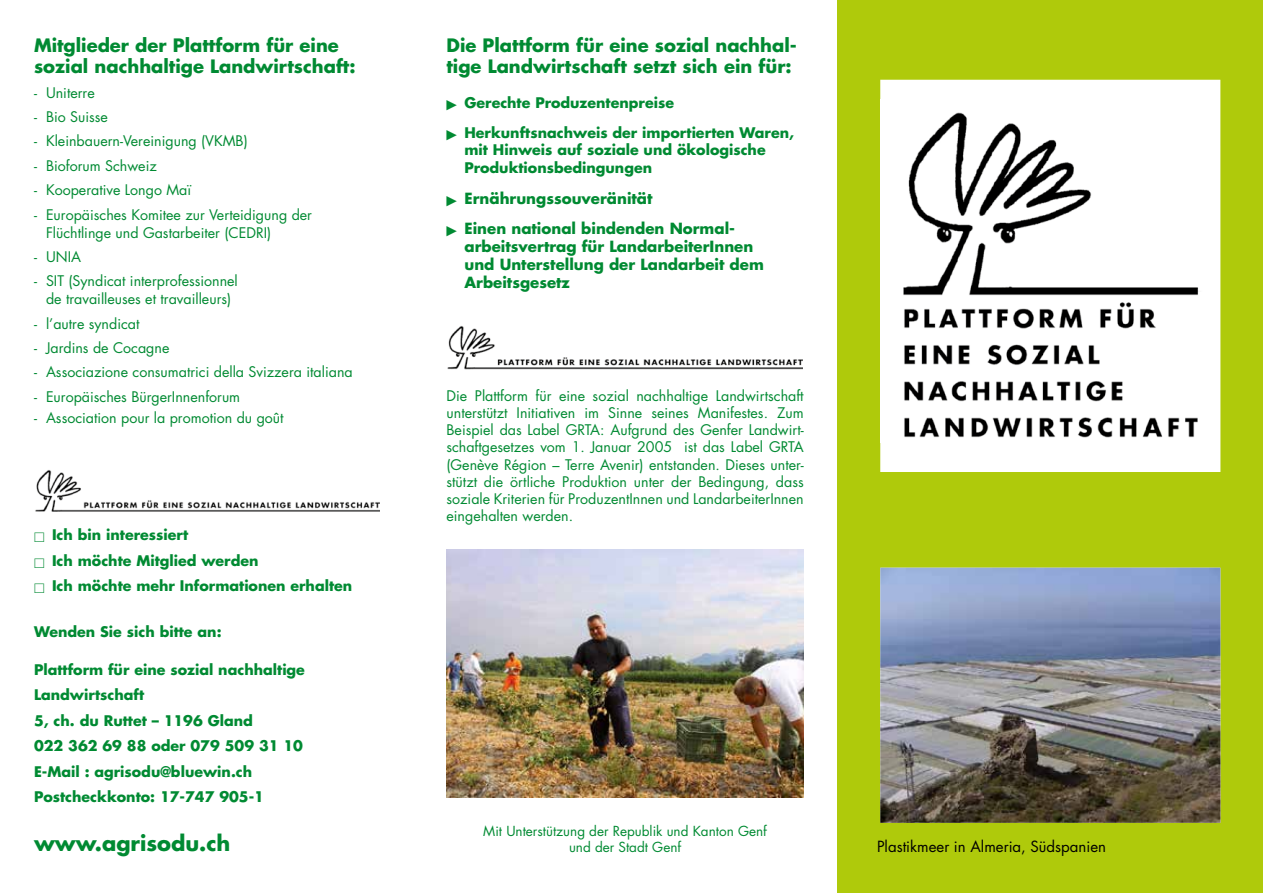
<style>
.page{position:relative;width:1263px;height:893px;background:#fff}
.page>*{position:absolute;margin:0;border:0;box-sizing:border-box;transform-origin:0 0}
.t1{font:700 21px "Futura";color:#008a32}
.t2{font:700 18px/21.6px "Futura";color:#008a32}
.t3{font:700 15px/18px "Futura";color:#008a32}
.t4{font:15px "Futura";color:#000}
.t5{font:14.25px/17.1px "Futura";color:#008a32;text-align:justify}
.t6{font:700 14.25px/25.5px "Futura";color:#008a32}
.t7{font:13.5px/16.2px "Futura";color:#008a32;text-align:center}
.s1{font-family:"Universal Newswith Comm Pi";font-weight:400;font-size:10.5px}
</style>
<div class="page">
<div style="left:838px;top:0;width:425px;height:893px;background:#afca0b"></div>
<div style="left:880px;top:80px;width:340px;height:392px;background:#fff"></div>
<img style="left:903px;top:112px;width:296px;height:326px">
<img style="left:880px;top:568px;width:340px;height:255px">
<img style="left:447px;top:326px;width:355px;height:44px">
<img style="left:446px;top:549px;width:358px;height:248px">
<img style="left:35px;top:470px;width:344px;height:42px">
<p class="t2" style="left:34px;top:34px;width:323px">Mitglieder der Plattform für eine sozial nachhaltige Landwirtschaft:</p>
<p class="t5" style="left:34px;top:84px;width:62px">- Uniterre</p>
<p class="t5" style="left:34px;top:108px;width:75px">- Bio Suisse</p>
<p class="t5" style="left:34px;top:132px;width:215px">- Kleinbauern-Vereinigung (VKMB)</p>
<p class="t5" style="left:34px;top:157px;width:124px">- Bioforum Schweiz</p>
<p class="t5" style="left:34px;top:181px;width:159px">- Kooperative Longo Maï</p>
<p class="t5" style="left:46px;top:205px;width:268px;line-height:18px;text-indent:-12px">- Europäisches Komitee zur Verteidigung der<br>Flüchtlinge und Gastarbeiter (CEDRI)</p>
<p class="t5" style="left:34px;top:248px;width:49px">- UNIA</p>
<p class="t5" style="left:34px;top:272px;width:205px;line-height:18px;text-align:center">- SIT (Syndicat interprofessionnel de travailleuses et travailleurs)</p>
<p class="t5" style="left:34px;top:315px;width:107px">- l’autre syndicat</p>
<p class="t5" style="left:34px;top:339px;width:137px">- Jardins de Cocagne</p>
<p class="t5" style="left:34px;top:363px;width:320px">- Associazione consumatrici della Svizzera italiana</p>
<p class="t5" style="left:34px;top:388px;width:208px">- Europäisches BürgerInnenforum</p>
<p class="t5" style="left:34px;top:409px;width:251px">- Association pour la promotion du goût</p>
<p class="t6" style="left:34px;top:521px;width:156px"><span class="s1">□</span> Ich bin interessiert</p>
<p class="t6" style="left:34px;top:547px;width:226px"><span class="s1">□</span> Ich möchte Mitglied werden</p>
<p class="t6" style="left:34px;top:573px;width:320px"><span class="s1">□</span> Ich möchte mehr Informationen erhalten</p>
<p class="t6" style="left:34px;top:618px;width:189px">Wenden Sie sich bitte an:</p>
<p class="t6" style="left:34px;top:656px;width:272px">Plattform für eine sozial nachhaltige<br>Landwirtschaft<br>5, ch. du Ruttet – 1196 Gland<br>022 362 69 88 oder 079 509 31 10<br>E-Mail : agrisodu@bluewin.ch<br>Postcheckkonto: 17-747 905-1</p>
<h1 class="t1" style="left:34px;top:829px;width:198px">www.agrisodu.ch</h1>
<p class="t2" style="left:446px;top:34px;width:352px">Die Plattform für eine sozial nachhal&shy;tige Landwirtschaft setzt sich ein für:</p>
<p class="t6" style="left:464px;top:88px;width:331px;line-height:29.7px">Gerechte Produzentenpreise<br>Herkunftsnachweis der importierten Waren,</p>
<p class="t6" style="left:464px;top:141px;width:303px;line-height:18px">mit Hinweis auf soziale und ökologische<br>Produktionsbedingungen</p>
<p class="t3" style="left:464px;top:183px;width:272px;line-height:30.6px">Ernährungssouveränität<br>Einen national bindenden Normal-</p>
<p class="t3" style="left:464px;top:237px;width:301px">arbeitsvertrag für LandarbeiterInnen und Unterstellung der Landarbeit dem<br>Arbeitsgesetz</p>
<p class="t5" style="left:446px;top:387px;width:359px">Die Plattform für eine sozial nachhaltige Landwirtschaft unterstützt Initiativen im Sinne seines Manifestes. Zum Beispiel das Label GRTA: Aufgrund des Genfer Landwirt&shy;schaftgesetzes vom 1. Januar 2005 ist das Label GRTA (Genève Région – Terre Avenir) entstanden. Dieses unter&shy;stützt die örtliche Produktion unter der Bedingung, dass soziale Kriterien für ProduzentInnen und LandarbeiterInnen eingehalten werden.</p>
<p class="t7" style="left:483px;top:822px;width:285px">Mit Unterstützung der Republik und Kanton Genf und der Stadt Genf</p>
<p class="t4" style="left:877px;top:836px;width:230px">Plastikmeer in Almeria, Südspanien</p>
</div>
